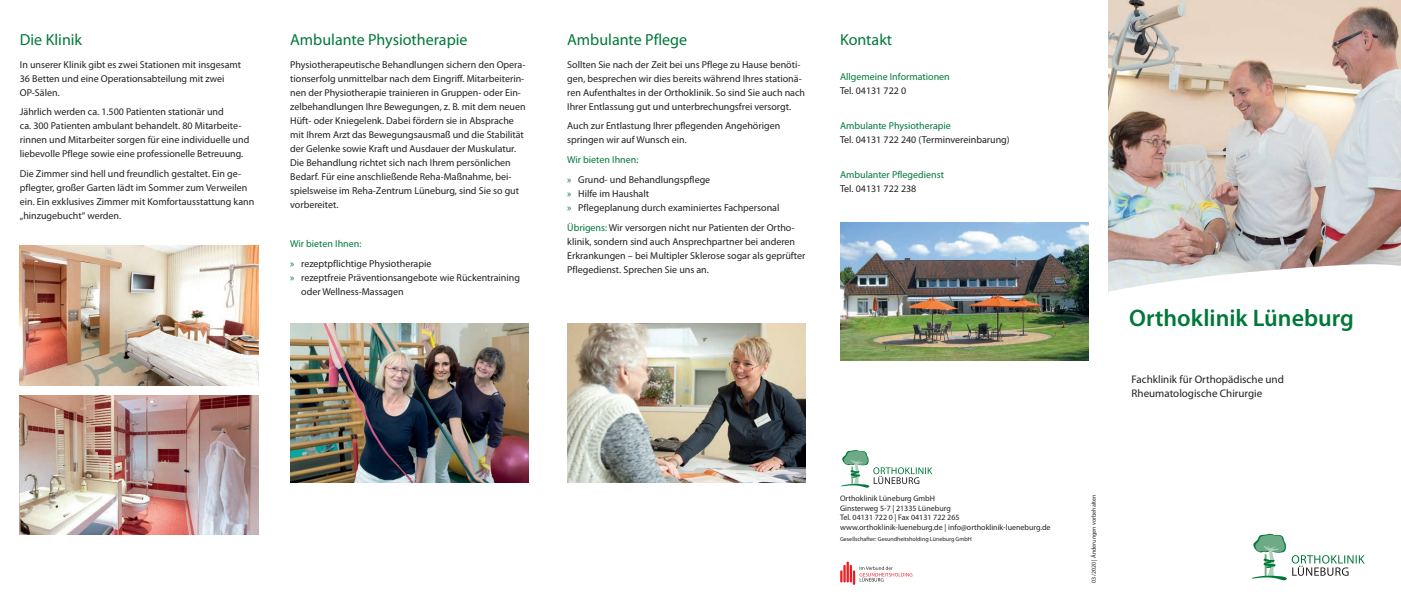
<style>
.page{position:relative;width:1401px;height:613px;background:#fff}
.page>*{position:absolute;margin:0;border:0;box-sizing:border-box;transform-origin:0 0}
.t1{font:600 24px "Myriad Pro";color:#00783a}
.t2{font:16px "Myriad Pro";color:#00783a}
.t3{font:11px/14px "Myriad Pro";color:#231f20}
.t4{font:10px/14px "Myriad Pro";color:#231f20}
.t5{font:10px "Myriad Pro";color:#00783a}
.t6{font:8px/9.6px "Myriad Pro";color:#231f20}
.t7{font:6px "Myriad Pro";color:#231f20}
.s1{color:#00783a}
</style>
<div class="page">
<svg style="left:840px;top:564px;width:5px;height:18px"></svg>
<hr style="left:849px;top:564px;width:3px;height:18px;background:#ee1d23">
<hr style="left:846px;top:561px;width:2px;height:21px;background:#ee1d23">
<hr style="left:852px;top:570px;width:3px;height:14px;background:#ee1d23">
<svg style="left:859px;top:566px;width:53px;height:15px"></svg>
<svg style="left:841px;top:450px;width:91px;height:37px"></svg>
<img style="left:1108px;top:0;width:292px;height:263px">
<svg style="left:1108px;top:263px;width:292px;height:30px"></svg>
<svg style="left:1252px;top:533px;width:112px;height:47px"></svg>
<img style="left:290px;top:323px;width:238px;height:159px">
<img style="left:20px;top:246px;width:238px;height:139px">
<img style="left:20px;top:395px;width:238px;height:139px">
<img style="left:840px;top:222px;width:248px;height:138px">
<img style="left:567px;top:323px;width:238px;height:159px">
<h2 class="t2" style="left:20px;top:30px;width:64px">Die Klinik</h2>
<p class="t4" style="left:20px;top:57px;width:223px">In unserer Klinik gibt es zwei Stationen mit insgesamt<br>36 Betten und eine Operationsabteilung mit zwei<br>OP-Sälen.</p>
<p class="t4" style="left:20px;top:105px;width:231px">Jährlich werden ca. 1.500 Patienten stationär und<br>ca. 300 Patienten ambulant behandelt. 80 Mitarbeite&shy;rinnen und Mitarbeiter sorgen für eine individuelle und liebevolle Pflege sowie eine professionelle Betreuung.</p>
<p class="t4" style="left:20px;top:166px;width:236px">Die Zimmer sind hell und freundlich gestaltet. Ein ge&shy;pflegter, großer Garten lädt im Sommer zum Verweilen ein. Ein exklusives Zimmer mit Komfortausstattung kann „hinzugebucht“ werden.</p>
<h2 class="t2" style="left:290px;top:30px;width:179px">Ambulante Physiotherapie</h2>
<p class="t4" style="left:290px;top:57px;width:237px">Physiotherapeutische Behandlungen sichern den Opera&shy;tionserfolg unmittelbar nach dem Eingriff. Mitarbeiterin&shy;nen der Physiotherapie trainieren in Gruppen- oder Ein&shy;zelbehandlungen Ihre Bewegungen, z. B. mit dem neuen Hüft- oder Kniegelenk. Dabei fördern sie in Absprache mit Ihrem Arzt das Bewegungsausmaß und die Stabilität der Gelenke sowie Kraft und Ausdauer der Muskulatur.<br>Die Behandlung richtet sich nach Ihrem persönlichen Bedarf. Für eine anschließende Reha-Maßnahme, bei&shy;spielsweise im Reha-Zentrum Lüneburg, sind Sie so gut vorbereitet.</p>
<p class="t4" style="left:290px;top:234px;width:143px;line-height:19.7px"><span class="s1">Wir bieten Ihnen:<br>»</span> rezeptpflichtige Physiotherapie</p>
<p class="t4" style="left:301px;top:270px;width:220px;text-indent:-11px"><span class="s1">»</span> rezeptfreie Präventionsangebote wie Rückentraining oder Wellness-Massagen</p>
<h2 class="t2" style="left:567px;top:30px;width:121px">Ambulante Pflege</h2>
<p class="t4" style="left:567px;top:57px;width:239px">Sollten Sie nach der Zeit bei uns Pflege zu Hause benöti&shy;gen, besprechen wir dies bereits während Ihres stationä&shy;ren Aufenthaltes in der Orthoklinik. So sind Sie auch nach Ihrer Entlassung gut und unterbrechungsfrei versorgt.</p>
<p class="t4" style="left:567px;top:119px;width:214px">Auch zur Entlastung Ihrer pflegenden Angehörigen springen wir auf Wunsch ein.</p>
<p class="t4" style="left:567px;top:150px;width:145px;line-height:19.7px"><span class="s1">Wir bieten Ihnen:<br>»</span> Grund- und Behandlungspflege</p>
<p class="t4" style="left:567px;top:186px;width:214px"><span class="s1">»</span> Hilfe im Haushalt<br><span class="s1">»</span> Pflegeplanung durch examiniertes Fachpersonal</p>
<p class="t4" style="left:567px;top:220px;width:240px"><span class="s1">Übrigens:</span> Wir versorgen nicht nur Patienten der Ortho&shy;klinik, sondern sind auch Ansprechpartner bei anderen Erkrankungen – bei Multipler Sklerose sogar als geprüfter Pflegedienst. Sprechen Sie uns an.</p>
<h2 class="t2" style="left:840px;top:30px;width:54px">Kontakt</h2>
<p class="t5" style="left:840px;top:71px;width:111px">Allgemeine Informationen</p>
<p class="t4" style="left:840px;top:84px;width:68px">Tel. 04131 722 0</p>
<p class="t5" style="left:840px;top:120px;width:112px">Ambulante Physiotherapie</p>
<p class="t4" style="left:840px;top:133px;width:171px">Tel. 04131 722 240 (Terminvereinbarung)</p>
<p class="t5" style="left:840px;top:169px;width:105px">Ambulanter Pflegedienst</p>
<p class="t4" style="left:840px;top:182px;width:78px">Tel. 04131 722 238</p>
<p class="t6" style="left:840px;top:493px;width:212px">Orthoklinik Lüneburg GmbH<br>Ginsterweg 5-7 | 21335 Lüneburg<br>Tel. 04131 722 0 | Fax 04131 722 265 www.orthoklinik-lueneburg.de | info@orthoklinik-lueneburg.de</p>
<p class="t7" style="left:840px;top:535px;width:133px">Gesellschafter: Gesundheitsholding Lüneburg GmbH</p>
<h1 class="t1" style="left:1129px;top:303px;width:226px">Orthoklinik Lüneburg</h1>
<p class="t3" style="left:1131px;top:372px;width:154px">Fachklinik für Orthopädische und<br>Rheumatologische Chirurgie</p>
<p class="t7" style="left:1090px;top:582px;width:89px;rotate:-90deg">03/2020 | Änderungen vorbehalten</p>
</div>
